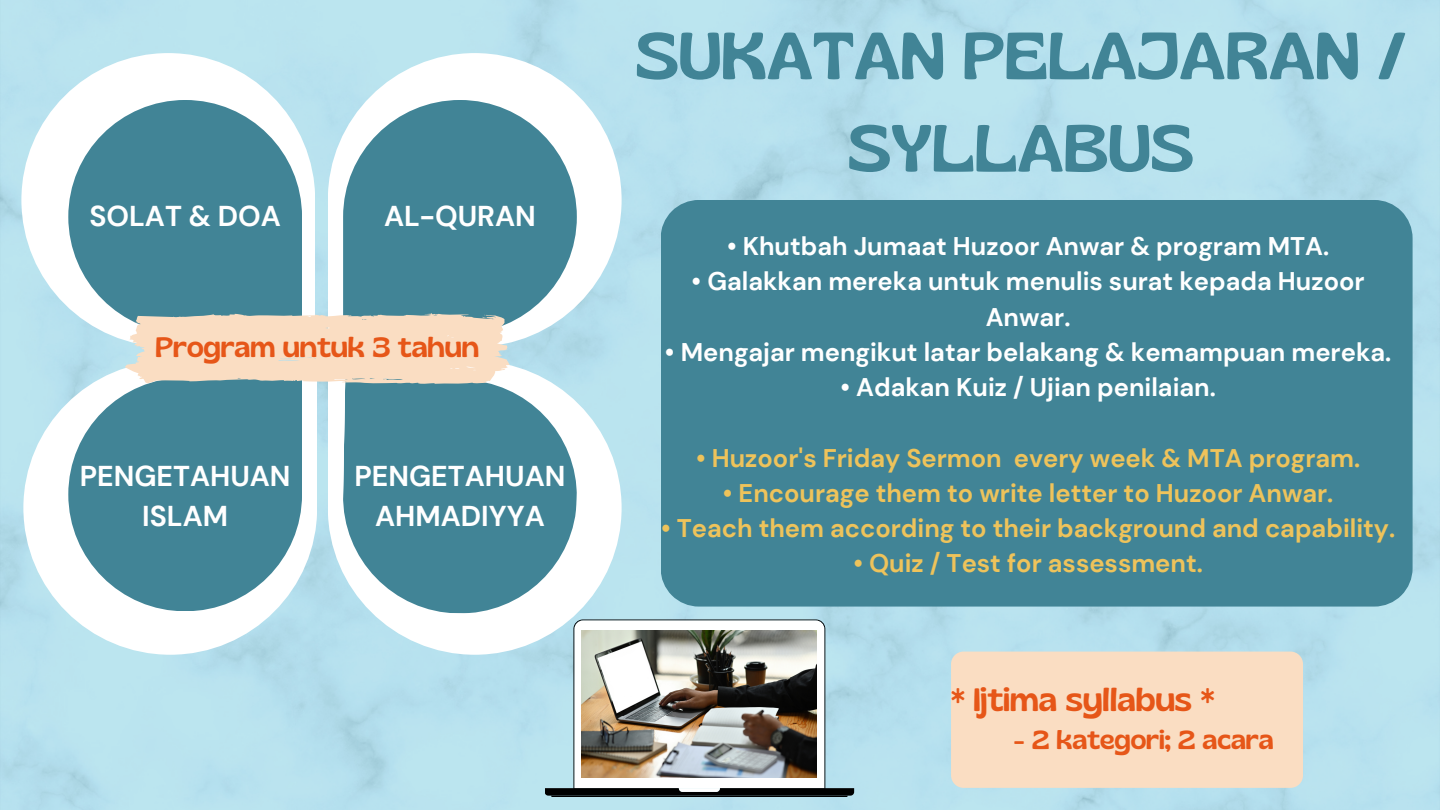
<style>
.page{position:relative;width:1440px;height:810px;background:#fff}
.page>*{position:absolute;margin:0;border:0;box-sizing:border-box;transform-origin:0 0}
.t1{font:66.1px/92.4px "Gliker";color:#418496;text-align:center}
.t2{font:32.2px "Gliker";color:#e65618}
.t3{font:700 28.7px/39.5px "DM Sans";color:#fff;text-align:center}
.t4{font:28px "Gliker";color:#e65618}
.t5{font:26.2px "Gliker";color:#e65618}
.t6{font:700 25.5px/35.2px "DM Sans";color:#fff;text-align:center}
.t7{font:700 25.5px "DM Sans";color:#eec35b}
</style>
<div class="page">
<svg style="left:545px;top:619px;width:309px;height:177px;background:#a5ccd8"></svg>
<svg style="left:551px;top:620px;width:297px;height:177px"></svg>
<img style="left:582px;top:630px;width:235px;height:147px">
<div style="left:951px;top:652px;width:352px;height:136px;background:#faddc2;border-radius:13px"></div>
<svg style="left:328px;top:361px;width:294px;height:294px"></svg>
<svg style="left:23px;top:361px;width:294px;height:294px"></svg>
<svg style="left:328px;top:53px;width:294px;height:294px"></svg>
<svg style="left:21px;top:53px;width:294px;height:294px"></svg>
<svg style="left:68px;top:100px;width:234px;height:234px;fill:#418496"></svg>
<svg style="left:343px;top:100px;width:234px;height:234px;background:#5f97a7"></svg>
<svg style="left:342px;top:378px;width:236px;height:237px;fill:#418496"></svg>
<svg style="left:68px;top:378px;width:234px;height:233px;background:#5c96a5"></svg>
<svg style="left:125px;top:313px;width:385px;height:71px;background:#edd8c2"></svg>
<div style="left:661px;top:200px;width:751px;height:406px;background:#418496"></div>
<p class="t3" style="left:89px;top:197px;width:193px">SOLAT &amp; DOA</p>
<p class="t3" style="left:384px;top:197px;width:153px">AL-QURAN</p>
<p class="t4" style="left:155px;top:330px;width:325px">Program untuk 3 tahun</p>
<p class="t3" style="left:80px;top:457px;width:212px">PENGETAHUAN<br>ISLAM</p>
<p class="t3" style="left:355px;top:457px;width:212px">PENGETAHUAN<br>AHMADIYYA</p>
<h1 class="t1" style="left:635px;top:9px;width:772px">SUKATAN PELAJARAN /<br>SYLLABUS</h1>
<p class="t6" style="left:727px;top:229px;width:604px">• Khutbah Jumaat Huzoor Anwar &amp; program MTA.</p>
<p class="t6" style="left:692px;top:264px;width:675px">• Galakkan mereka untuk menulis surat kepada Huzoor<br>Anwar.</p>
<p class="t6" style="left:665px;top:334px;width:728px">• Mengajar mengikut latar belakang &amp; kemampuan mereka.</p>
<p class="t6" style="left:840px;top:370px;width:377px">• Adakan Kuiz / Ujian penilaian.</p>
<p class="t7" style="left:696px;top:441px;width:666px">• Huzoor's Friday Sermon every week &amp; MTA program.</p>
<p class="t7" style="left:723px;top:476px;width:612px">• Encourage them to write letter to Huzoor Anwar.</p>
<p class="t7" style="left:661px;top:512px;width:736px">• Teach them according to their background and capability.</p>
<p class="t7" style="left:853px;top:547px;width:351px">• Quiz / Test for assessment.</p>
<p class="t2" style="left:951px;top:679px;width:265px">* Ijtima syllabus *</p>
<p class="t5" style="left:1014px;top:723px;width:262px">- 2 kategori; 2 acara</p>
</div>
